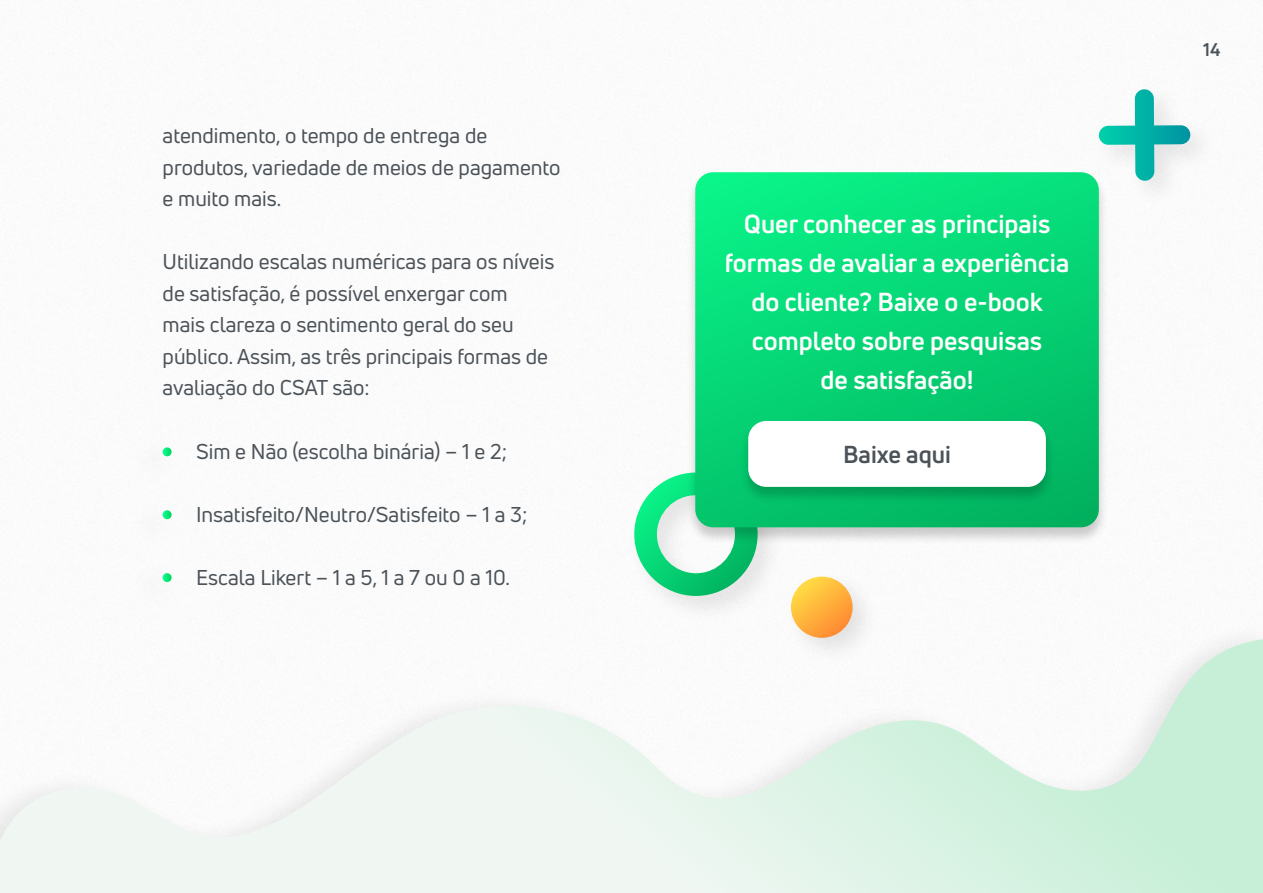
<style>
.page{position:relative;width:1263px;height:893px;background:#fff}
.page>*{position:absolute;margin:0;border:0;box-sizing:border-box;transform-origin:0 0}
.t1{font:700 25.5px/39px "Uni Neue";color:#fff;text-align:center}
.t2{font:700 24px "Uni Neue";color:#4b5258}
.t3{font:21px/31.5px "Uni Neue";color:#4b5258}
.t4{font:700 18px "Uni Neue";color:#4b5258}
</style>
<div class="page">
<div style="left:626px;top:465px;width:161px;height:160px;background:#000;opacity:.1"></div>
<svg style="left:634px;top:473px;width:124px;height:123px"></svg>
<div style="left:686px;top:171px;width:422px;height:374px;background:#000;opacity:.2"></div>
<svg style="left:695px;top:172px;width:404px;height:355px;background:#06d676"></svg>
<div style="left:739px;top:420px;width:316px;height:84px;background:#000;opacity:.2"></div>
<div style="left:748px;top:421px;width:298px;height:66px;background:#fff;border-radius:18px"></div>
<div style="left:128px;top:433px;width:53px;height:53px;background:#fafafa"></div>
<svg style="left:163px;top:447px;width:9px;height:9px"></svg>
<div style="left:128px;top:496px;width:53px;height:53px;background:#fafafa"></div>
<svg style="left:163px;top:510px;width:9px;height:9px"></svg>
<div style="left:128px;top:559px;width:53px;height:53px;background:#fafafa"></div>
<svg style="left:163px;top:573px;width:9px;height:9px"></svg>
<div style="left:0;top:620px;width:1263px;height:273px;background:#fbfbfb"></div>
<svg style="left:0;top:639px;width:1263px;height:254px"></svg>
<div style="left:1092px;top:81px;width:127px;height:129px;background:#fafafa"></div>
<svg style="left:1099px;top:89px;width:91px;height:92px"></svg>
<div style="left:783px;top:569px;width:98px;height:98px;background:#000;opacity:.1"></div>
<svg style="left:791px;top:577px;width:62px;height:61px;background:#feb33e"></svg>
<p class="t3" style="left:163px;top:120px;width:399px">atendimento, o tempo de entrega de produtos, variedade de meios de pagamento e muito mais.</p>
<p class="t3" style="left:163px;top:246px;width:393px">Utilizando escalas numéricas para os níveis de satisfação, é possível enxergar com mais clareza o sentimento geral do seu público. Assim, as três principais formas de avaliação do CSAT são:</p>
<p class="t3" style="left:196px;top:436px;width:313px">Sim e Não (escolha binária) – 1 e 2;</p>
<p class="t3" style="left:196px;top:499px;width:333px">Insatisfeito/Neutro/Satisfeito – 1 a 3;</p>
<p class="t3" style="left:196px;top:562px;width:315px">Escala Likert – 1 a 5, 1 a 7 ou 0 a 10.</p>
<p class="t1" style="left:725px;top:204px;width:346px">Quer conhecer as principais formas de avaliar a experiência do cliente? Baixe o e-book completo sobre pesquisas<br>de satisfação!</p>
<p class="t2" style="left:843px;top:439px;width:109px">Baixe aqui</p>
<p class="t4" style="left:1203px;top:38px;width:19px">14</p>
</div>
